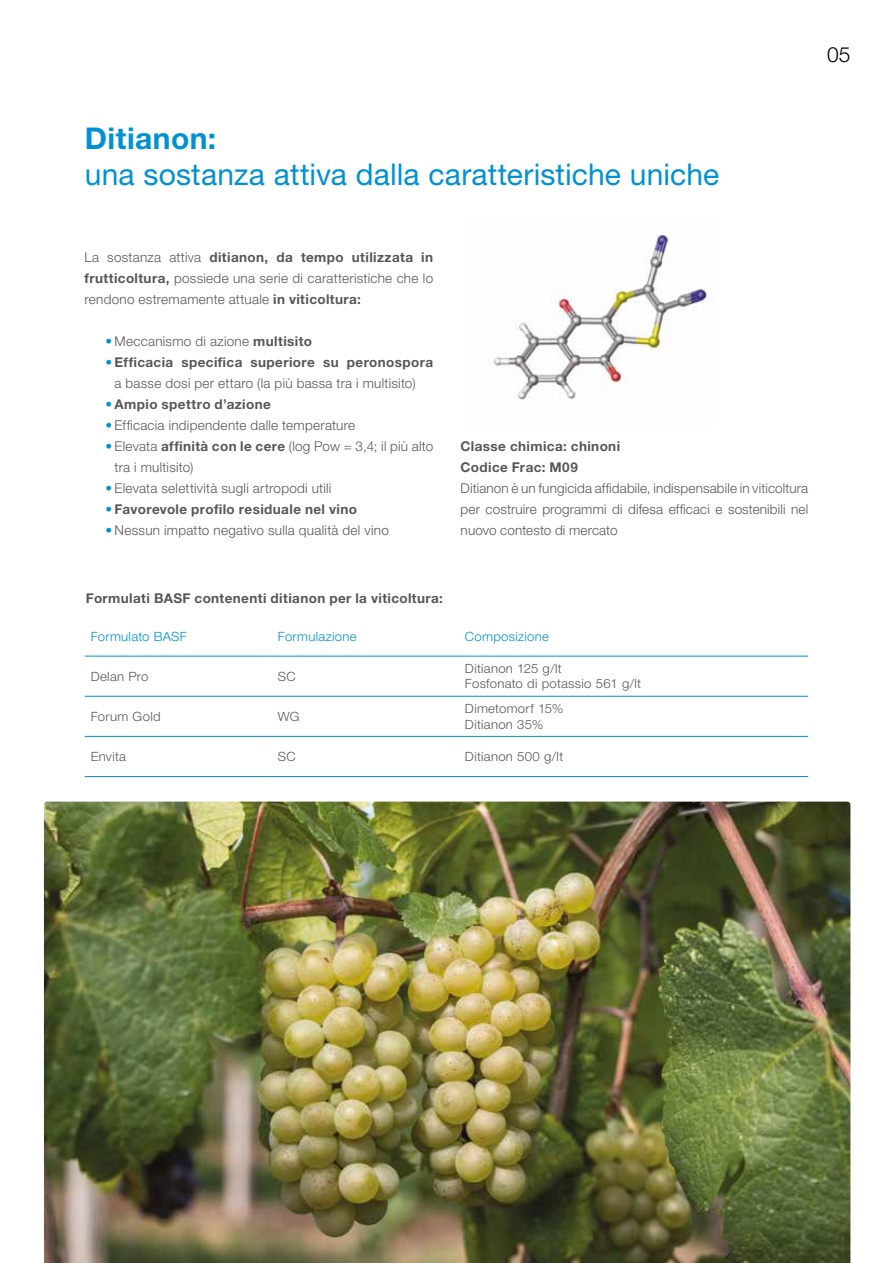
<style>
.page{position:relative;width:893px;height:1263px;background:#fff}
.page>*{position:absolute;margin:0;border:0;box-sizing:border-box;transform-origin:0 0}
.t1{font:30px "Helvetica Neue LT Std";letter-spacing:.005em;color:#0091d3}
.t2{font:700 30px "Helvetica Neue LT Std";letter-spacing:.015em;color:#0091d3}
.t3{font:300 21px "Helvetica Neue LT Std";color:#000}
.t4{font:300 13.5px/21px "Helvetica Neue LT Std";letter-spacing:.02em;color:#575756;text-align:justify}
.t5{font:700 13.5px/21px "Helvetica Neue LT Std";letter-spacing:.03em;color:#575756}
.t6{font:300 12.75px/15.3px "Helvetica Neue LT Pro";letter-spacing:.025em;color:#575756}
.t7{font:300 12.75px "Helvetica Neue LT Pro";letter-spacing:.02em;color:#0091d3}
.s1{font-weight:700}
.s2{color:#0091d3}
.s3{font-weight:300;color:#0091d3}
</style>
<div class="page">
<img style="left:44px;top:801px;width:806px;height:462px">
<img style="left:493px;top:235px;width:214px;height:166px">
<hr style="left:85px;top:696px;width:187px;height:1px;background:#0091d3">
<hr style="left:272px;top:696px;width:187px;height:1px;background:#0091d3">
<hr style="left:459px;top:696px;width:349px;height:1px;background:#0091d3">
<hr style="left:85px;top:656px;width:187px;height:1px;background:#0091d3">
<hr style="left:272px;top:656px;width:187px;height:1px;background:#0091d3">
<hr style="left:459px;top:656px;width:349px;height:1px;background:#0091d3">
<hr style="left:85px;top:736px;width:187px;height:1px;background:#0091d3">
<hr style="left:272px;top:736px;width:187px;height:1px;background:#0091d3">
<hr style="left:459px;top:736px;width:349px;height:1px;background:#0091d3">
<hr style="left:85px;top:776px;width:187px;height:1px;background:#0091d3">
<hr style="left:272px;top:776px;width:187px;height:1px;background:#0091d3">
<hr style="left:459px;top:776px;width:349px;height:1px;background:#0091d3">
<h1 class="t2" style="left:85px;top:120px;width:133px">Ditianon:</h1>
<h1 class="t1" style="left:85px;top:156px;width:636px">una sostanza attiva dalla caratteristiche uniche</h1>
<h2 class="t3" style="left:827px;top:42px;width:25px">05</h2>
<p class="t4" style="left:84px;top:246px;width:350px">La sostanza attiva <span class="s1">ditianon, da tempo utilizzata in frutticoltura,</span> possiede una serie di caratteristiche che lo rendono estremamente attuale <span class="s1">in viticoltura:</span></p>
<p class="t4" style="left:105px;top:330px;width:208px"><span class="s2">•</span> Meccanismo di azione <span class="s1">multisito</span></p>
<p class="t4" style="left:115px;top:351px;width:320px;text-indent:-9px"><span class="s2">•</span> <span class="s1">Efficacia specifica superiore su peronospora </span>a basse dosi per ettaro (la più bassa tra i multisito)</p>
<p class="t5" style="left:106px;top:393px;width:167px"><span class="s3">•</span>Ampio spettro d’azione</p>
<p class="t4" style="left:106px;top:414px;width:251px"><span class="s2">•</span> Efficacia indipendente dalle temperature</p>
<p class="t4" style="left:115px;top:435px;width:320px;text-indent:-9px"><span class="s2">•</span> Elevata <span class="s1">affinità con le cere</span> (log Pow = 3,4; il più alto tra i multisito)</p>
<p class="t4" style="left:106px;top:477px;width:227px"><span class="s2">•</span> Elevata selettività sugli artropodi utili</p>
<p class="t5" style="left:106px;top:498px;width:253px"><span class="s3">•</span> Favorevole profilo residuale nel vino</p>
<p class="t4" style="left:106px;top:519px;width:285px"><span class="s2">•</span> Nessun impatto negativo sulla qualità del vino</p>
<p class="t5" style="left:461px;top:435px;width:161px">Classe chimica: chinoni<br>Codice Frac: M09</p>
<p class="t4" style="left:461px;top:477px;width:349px">Ditianon è un fungicida affidabile, indispensabile in viticoltura per costruire programmi di difesa efficaci e sostenibili nel nuovo contesto di mercato</p>
<p class="t5" style="left:86px;top:588px;width:359px">Formulati BASF contenenti ditianon per la viticoltura:</p>
<p class="t7" style="left:91px;top:628px;width:98px">Formulato BASF</p>
<p class="t7" style="left:278px;top:628px;width:80px">Formulazione</p>
<p class="t7" style="left:465px;top:628px;width:85px">Composizione</p>
<p class="t6" style="left:91px;top:668px;width:59px">Delan Pro</p>
<p class="t6" style="left:278px;top:668px;width:19px">SC</p>
<p class="t6" style="left:465px;top:661px;width:178px">Ditianon 125 g/lt<br>Fosfonato di potassio 561 g/lt</p>
<p class="t6" style="left:91px;top:708px;width:71px">Forum Gold</p>
<p class="t6" style="left:278px;top:708px;width:23px">WG</p>
<p class="t6" style="left:465px;top:701px;width:100px">Dimetomorf 15%<br>Ditianon 35%</p>
<p class="t6" style="left:91px;top:748px;width:37px">Envita</p>
<p class="t6" style="left:278px;top:748px;width:19px">SC</p>
<p class="t6" style="left:465px;top:748px;width:100px">Ditianon 500 g/lt</p>
</div>
